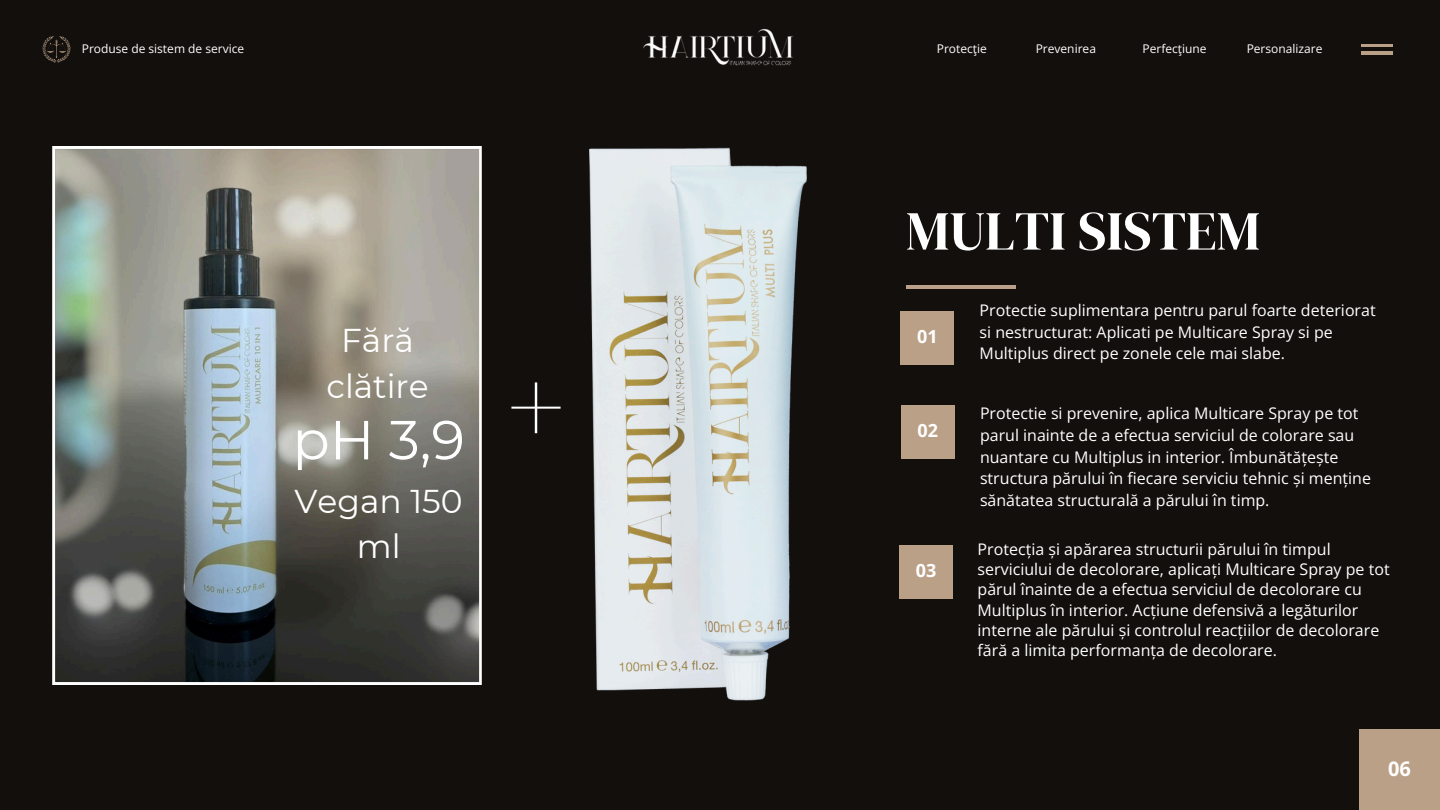
<style>
.page{position:relative;width:1440px;height:810px;background:#120f0c}
.page>*{position:absolute;margin:0;border:0;box-sizing:border-box;transform-origin:0 0}
.t1{font:102px "DM Serif Display";color:#fff}
.t2{font:55px "DM Serif Display";color:#fff}
.t3{font:54.9px "Montserrat";color:#fff}
.t4{font:32.9px/45.8px "Montserrat";color:#fff;text-align:center}
.t5{font:700 20px "Open Sans";color:#fff}
.t6{font:700 18px "Open Sans";color:#fff}
.t7{font:16px/21.8px "Open Sans";color:#fff}
.t8{font:12px "Open Sans";color:#fff}
</style>
<div class="page">
<img style="left:42px;top:36px;width:29px;height:27px">
<hr style="left:906px;top:285px;width:109px;height:4px;background:#bba088">
<div style="left:1359px;top:729px;width:81px;height:81px;background:#bba088"></div>
<hr style="left:1362px;top:45px;width:31px;height:2px;background:#bba088">
<hr style="left:1362px;top:52px;width:31px;height:2px;background:#bba088">
<img style="left:589px;top:147px;width:312px;height:554px">
<img style="left:643px;top:28px;width:151px;height:38px">
<div style="left:899px;top:545px;width:54px;height:53px;background:#bba088"></div>
<div style="left:901px;top:311px;width:53px;height:53px;background:#bba088"></div>
<div style="left:901px;top:406px;width:54px;height:53px;background:#bba088"></div>
<img style="left:52px;top:147px;width:429px;height:537px">
<p class="t8" style="left:82px;top:40px;width:164px">Produse de sistem de service</p>
<p class="t8" style="left:937px;top:40px;width:52px">Protecţie</p>
<p class="t8" style="left:1036px;top:40px;width:62px">Prevenirea</p>
<p class="t8" style="left:1143px;top:40px;width:66px">Perfecţiune</p>
<p class="t8" style="left:1247px;top:40px;width:77px">Personalizare</p>
<p class="t4" style="left:326px;top:317px;width:104px">Fără clătire</p>
<h3 class="t3" style="left:292px;top:406px;width:174px">pH 3,9</h3>
<h3 class="t4" style="left:295px;top:478px;width:170px">Vegan 150 ml</h3>
<h1 class="t1" style="left:508px;top:335px;width:57px">+</h1>
<p class="t2" style="left:906px;top:193px;width:356px">MULTI SISTEM</p>
<p class="t6" style="left:917px;top:324px;width:22px">01</p>
<p class="t6" style="left:918px;top:418px;width:22px">02</p>
<h2 class="t6" style="left:916px;top:558px;width:22px">03</h2>
<p class="t7" style="left:980px;top:299px;width:398px">Protectie suplimentara pentru parul foarte deteriorat si nestructurat: Aplicati pe Multicare Spray si pe<br>Multiplus direct pe zonele cele mai slabe.</p>
<p class="t7" style="left:980px;top:402px;width:393px">Protectie si prevenire, aplica Multicare Spray pe tot parul inainte de a efectua serviciul de colorare sau nuantare cu Multiplus in interior. Îmbunătățește structura părului în fiecare serviciu tehnic și menține sănătatea structurală a părului în timp.</p>
<h2 class="t7" style="left:978px;top:539px;width:414px;line-height:20.2px">Protecția și apărarea structurii părului în timpul serviciului de decolorare, aplicați Multicare Spray pe tot părul înainte de a efectua serviciul de decolorare cu Multiplus în interior. Acțiune defensivă a legăturilor interne ale părului și controlul reacțiilor de decolorare fără a limita performanța de decolorare.</h2>
<p class="t5" style="left:1388px;top:754px;width:24px">06</p>
</div>
